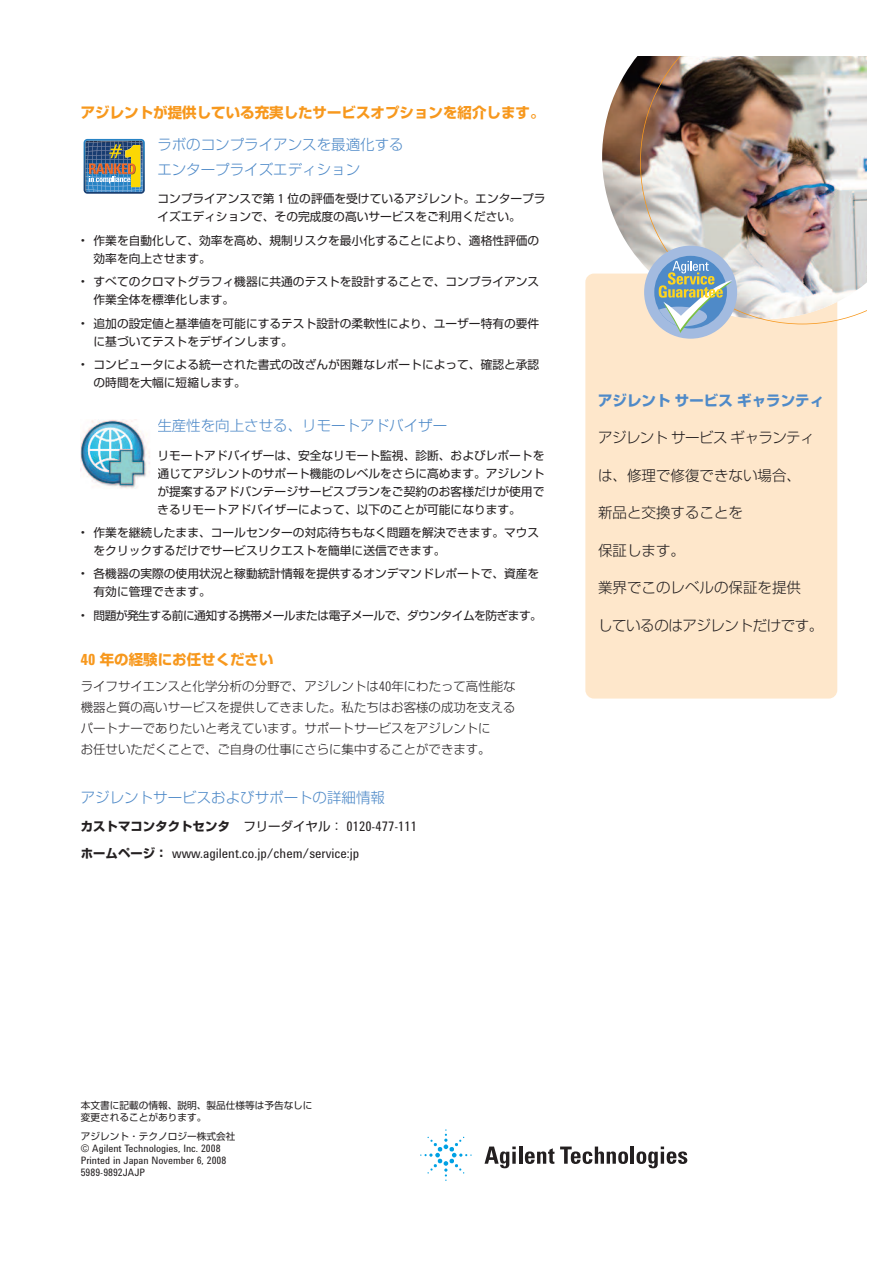
<style>
.page{position:relative;width:893px;height:1263px;background:#fff}
.page>*{position:absolute;margin:0;border:0;box-sizing:border-box;transform-origin:0 0}
.t1{font:300 14.55px/24px "Shin Go";color:#4f8ac8}
.t2{font:700 14.55px "Shin Go";color:#f7981d}
.t3{font:300 14.55px "Shin Go";color:#231f20}
.t4{font:300 14.55px "Shin Go";letter-spacing:-.03em;color:#231f20}
.t5{font:700 14.55px "Shin Go";color:#4f8ac8}
.t6{font:300 14.55px "Shin Go";letter-spacing:-.04em;color:#231f20}
.t7{font:13.5px "Agilent Condensed CFF";color:#231f20}
.t8{font:300 12.45px/21px "Shin Go";color:#231f20}
.t9{font:700 12.45px "Shin Go";color:#231f20}
.t10{font:11.7px/18px "Shin Go";color:#231f20}
.t11{font:11.7px "Shin Go";letter-spacing:-.045em;color:#231f20}
.t12{font:10.5px/12px "Agilent Condensed CFF";color:#231f20}
.t13{font:9.6px/12px "Shin Go";color:#231f20}
.s1{font-family:"Agilent Condensed CFF";font-size:12.75px}
.s2{font-family:"Agilent Condensed CFF";font-size:15.75px}
.s3{font-family:"Agilent Condensed CFF";font-size:13.5px}
.s4{font-weight:400}
.s5{font-family:"Agilent Condensed CFF";font-weight:400;font-size:13.5px}
.s6{font-family:"Shin Go";font-weight:700;font-size:12.45px}
</style>
<div class="page">
<div style="left:585px;top:274px;width:252px;height:424px;background:#fee7cb;border-radius:9px"></div>
<img style="left:602px;top:56px;width:38px;height:218px">
<svg style="left:84px;top:139px;width:61px;height:55px;background:#6e8284"></svg>
<svg style="left:484px;top:1146px;width:32px;height:22px"></svg>
<svg style="left:512px;top:1152px;width:4px;height:12px"></svg>
<hr style="left:519px;top:1146px;width:3px;height:18px;background:#231f20">
<svg style="left:525px;top:1148px;width:29px;height:16px"></svg>
<svg style="left:560px;top:1146px;width:68px;height:18px"></svg>
<hr style="left:631px;top:1146px;width:3px;height:18px;background:#231f20">
<svg style="left:636px;top:1146px;width:51px;height:22px"></svg>
<svg style="left:420px;top:1129px;width:52px;height:52px"></svg>
<img style="left:81px;top:419px;width:69px;height:70px">
<img style="left:640px;top:56px;width:227px;height:268px">
<div style="left:644px;top:246px;width:93px;height:93px;background:#a3bbe0;border-radius:50%"></div>
<div style="left:654px;top:256px;width:73px;height:72px;background:#4f8ac8;border-radius:50%"></div>
<svg style="left:654px;top:261px;width:78px;height:72px"></svg>
<p class="t2" style="left:81px;top:103px;width:465px">アジレントが提供している充実したサービスオプションを紹介します。</p>
<p class="t1" style="left:157px;top:132px;width:248px">ラボのコンプライアンスを最適化するエンタープライズエディション</p>
<p class="t10" style="left:157px;top:189px;width:390px">コンプライアンスで第 <span class="s1">1</span> 位の評価を受けているアジレント。エンタープライズエディションで、その完成度の高いサービスをご利用ください。</p>
<p class="t10" style="left:94px;top:231px;width:447px;text-indent:-13px"><span class="s1">•</span> 作業を自動化して、効率を高め、規制リスクを最小化することにより、適格性評価の効率を向上させます。</p>
<p class="t10" style="left:94px;top:272px;width:447px;text-indent:-13px"><span class="s1">•</span> すべてのクロマトグラフィ機器に共通のテストを設計することで、コンプライアンス作業全体を標準化します。</p>
<p class="t10" style="left:94px;top:313px;width:447px;text-indent:-13px"><span class="s1">•</span> 追加の設定値と基準値を可能にするテスト設計の柔軟性により、ユーザー特有の要件に基づいてテストをデザインします。</p>
<p class="t10" style="left:94px;top:355px;width:447px;text-indent:-13px"><span class="s1">•</span> コンピュータによる統一された書式の改ざんが困難なレポートによって、確認と承認の時間を大幅に短縮します。</p>
<p class="t1" style="left:157px;top:413px;width:291px">生産性を向上させる、リモートアドバイザー</p>
<p class="t10" style="left:157px;top:445px;width:389px;text-align:justify">リモートアドバイザーは、安全なリモート監視、診断、およびレポートを通じてアジレントのサポート機能のレベルをさらに高めます。アジレントが提案するアドバンテージサービスプランをご契約のお客様だけが使用できるリモートアドバイザーによって、以下のことが可能になります。</p>
<p class="t10" style="left:94px;top:523px;width:447px;text-indent:-13px"><span class="s1">•</span> 作業を継続したまま、コールセンターの対応待ちもなく問題を解決できます。マウスをクリックするだけでサービスリクエストを簡単に送信できます。</p>
<p class="t10" style="left:94px;top:564px;width:447px;text-indent:-13px"><span class="s1">•</span> 各機器の実際の使用状況と稼動統計情報を提供するオンデマンドレポートで、資産を有効に管理できます。</p>
<p class="t11" style="left:81px;top:607px;width:463px"><span class="s1">•</span> 問題が発生する前に通知する携帯メールまたは電子メールで、ダウンタイムを防ぎます。</p>
<p class="t2" style="left:81px;top:650px;width:194px"><span class="s2">40</span> 年の経験にお任せください</p>
<p class="t8" style="left:81px;top:676px;width:436px">ライフサイエンスと化学分析の分野で、アジレントは<span class="s3">40</span>年にわたって高性能な機器と質の高いサービスを提供してきました。私たちはお客様の成功を支えるパートナーでありたいと考えています。サポートサービスをアジレントに<br>お任せいただくことで、ご自身の仕事にさらに集中することができます。</p>
<p class="t1" style="left:81px;top:785px;width:306px">アジレントサービスおよびサポートの詳細情報</p>
<p class="t9" style="left:81px;top:818px;width:338px">カストマコンタクトセンタ <span class="s4">フリーダイヤル：</span> <span class="s5">0120-477-111</span></p>
<p class="t7" style="left:81px;top:848px;width:280px"><span class="s6">ホームページ：</span> www.agilent.co.jp/chem/service:jp</p>
<p class="t5" style="left:598px;top:391px;width:228px">アジレントサービスギャランティ</p>
<p class="t6" style="left:598px;top:429px;width:218px">アジレントサービスギャランティ</p>
<p class="t3" style="left:598px;top:466px;width:204px">は、修理で修復できない場合、</p>
<p class="t3" style="left:598px;top:504px;width:146px">新品と交換することを</p>
<p class="t3" style="left:598px;top:541px;width:88px">保証します。</p>
<p class="t3" style="left:598px;top:579px;width:204px">業界でこのレベルの保証を提供</p>
<p class="t4" style="left:598px;top:616px;width:227px">しているのはアジレントだけです。</p>
<p class="t13" style="left:81px;top:1099px;width:233px">本文書に記載の情報、説明、製品仕様等は予告なしに変更されることがあります。</p>
<p class="t13" style="left:81px;top:1129px;width:156px">アジレント・テクノロジー株式会社</p>
<p class="t12" style="left:81px;top:1143px;width:147px">© Agilent Technologies, Inc. 2008<br>Printed in Japan November 6, 2008<br>5989-9892JAJP</p>
</div>
